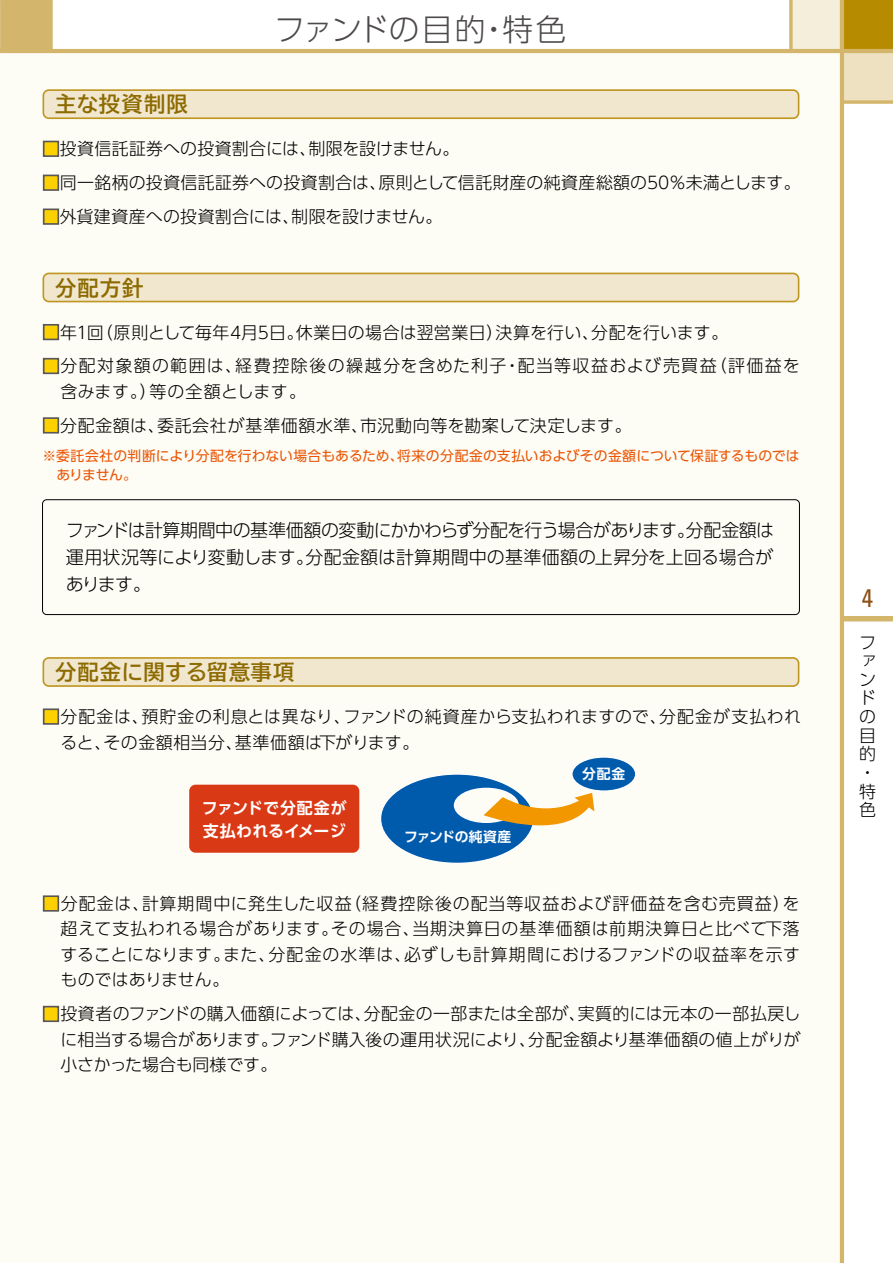
<style>
.page{position:relative;width:893px;height:1263px;background:#fff}
.page>*{position:absolute;margin:0;border:0;box-sizing:border-box;transform-origin:0 0}
.t1{font:300 30.75px "UD Shin Go Pro";letter-spacing:.005em;color:#4c4948}
.t2{font:condensed 25.5px "Univers";color:#8d5015}
.t3{font:700 21.3px "TBUD Go Std";letter-spacing:.04em;color:#8d6b00}
.t4{font:300 18px/27px "UD Shin Go Pro";color:#000;text-align:justify}
.t5{font:300 16.95px/18.6px "UD Shin Go Pro";letter-spacing:.02em;color:#000}
.t6{font:300 16.95px/25.5px "UD Shin Go Pro";letter-spacing:.07em;color:#000}
.t7{font:700 15.9px/23.4px "UD Shin Go Pro De";letter-spacing:.02em;color:#fff}
.t8{font:13.8px/19.2px "UD Shin Go Pro";color:#ea5504}
.t9{font:700 13.8px "UD Shin Go Pro De";letter-spacing:-.025em;color:#fff}
.t10{font:700 13.8px "UD Shin Go Pro De";letter-spacing:.03em;color:#fff}
.s1{color:#fdd000}
</style>
<div class="page">
<div style="left:0;top:0;width:51px;height:51px;background:#d3b66b"></div>
<div style="left:842px;top:0;width:51px;height:51px;background:#b78b00"></div>
<div style="left:842px;top:51px;width:51px;height:51px;background:#ede1c2"></div>
<div style="left:791px;top:0;width:51px;height:51px;background:#f5eedb"></div>
<div style="left:0;top:51px;width:842px;height:1212px;background:#fdfcf5"></div>
<div style="left:842px;top:616px;width:51px;height:5px;background:#d3b66b"></div>
<hr style="left:840px;top:0;width:4px;height:1263px;background:#d3b66b">
<hr style="left:0;top:49px;width:893px;height:4px;background:#d3b66b">
<svg style="left:844px;top:100px;width:49px;height:4px"></svg>
<svg style="left:51px;top:0;width:2px;height:49px"></svg>
<svg style="left:789px;top:0;width:4px;height:49px"></svg>
<div style="left:43px;top:324px;width:16px;height:16px;border:2px solid #595757"></div>
<div style="left:43px;top:358px;width:16px;height:16px;border:2px solid #595757"></div>
<div style="left:43px;top:417px;width:16px;height:16px;border:2px solid #595757"></div>
<div style="left:43px;top:708px;width:16px;height:17px;border:2px solid #595757"></div>
<div style="left:43px;top:895px;width:16px;height:17px;border:2px solid #595757"></div>
<div style="left:43px;top:1006px;width:16px;height:16px;border:2px solid #595757"></div>
<div style="left:572px;top:757px;width:64px;height:34px;background:#005bac;border-radius:50%"></div>
<div style="left:571px;top:756px;width:65px;height:36px;border:1px solid #fff;border-radius:50%"></div>
<div style="left:189px;top:785px;width:170px;height:68px;background:#da3915;border-radius:6px"></div>
<svg style="left:381px;top:773px;width:213px;height:90px"></svg>
<svg style="left:43px;top:273px;width:756px;height:29px"></svg>
<svg style="left:43px;top:657px;width:756px;height:30px"></svg>
<svg style="left:43px;top:89px;width:756px;height:30px"></svg>
<div style="left:43px;top:141px;width:16px;height:16px;border:2px solid #595757"></div>
<div style="left:43px;top:175px;width:16px;height:16px;border:2px solid #595757"></div>
<div style="left:43px;top:208px;width:16px;height:17px;border:2px solid #595757"></div>
<div style="left:42px;top:499px;width:758px;height:116px;border:1px solid #000;border-radius:4px"></div>
<h1 class="t1" style="left:274px;top:4px;width:294px">ファンドの目的・特色</h1>
<p class="t3" style="left:55px;top:87px;width:134px">主な投資制限</p>
<p class="t5" style="left:43px;top:139px;width:418px"><span class="s1">■</span>投資信託証券への投資割合には、制限を設けません。</p>
<p class="t5" style="left:43px;top:173px;width:760px"><span class="s1">■</span>同一銘柄の投資信託証券への投資割合は、原則として信託財産の純資産総額の50％未満とします。</p>
<p class="t5" style="left:43px;top:207px;width:401px"><span class="s1">■</span>外貨建資産への投資割合には、制限を設けません。</p>
<p class="t3" style="left:55px;top:270px;width:90px">分配方針</p>
<p class="t5" style="left:43px;top:322px;width:687px"><span class="s1">■</span>年1回（原則として毎年4月5日。休業日の場合は翌営業日）決算を行い、分配を行います。</p>
<p class="t6" style="left:61px;top:353px;width:741px;text-indent:-18px"><span class="s1">■</span>分配対象額の範囲は、経費控除後の繰越分を含めた利子・配当等収益および売買益（評価益を含みます。）等の全額とします。</p>
<p class="t5" style="left:43px;top:415px;width:591px"><span class="s1">■</span>分配金額は、委託会社が基準価額水準、市況動向等を勘案して決定します。</p>
<p class="t8" style="left:56px;top:445px;width:745px;text-indent:-14px">※委託会社の判断により分配を行わない場合もあるため、将来の分配金の支払いおよびその金額について保証するものではありません。</p>
<p class="t4" style="left:66px;top:516px;width:710px">ファンドは計算期間中の基準価額の変動にかかわらず分配を行う場合があります。分配金額は運用状況等により変動します。分配金額は計算期間中の基準価額の上昇分を上回る場合があります。</p>
<p class="t3" style="left:55px;top:655px;width:241px">分配金に関する留意事項</p>
<p class="t5" style="left:61px;top:703px;width:742px;line-height:25.5px;text-indent:-18px"><span class="s1">■</span>分配金は、預貯金の利息とは異なり、ファンドの純資産から支払われますので、分配金が支払われると、その金額相当分、基準価額は下がります。</p>
<p class="t7" style="left:202px;top:795px;width:146px">ファンドで分配金が支払われるイメージ</p>
<p class="t9" style="left:404px;top:826px;width:109px">ファンドの純資産</p>
<p class="t10" style="left:582px;top:762px;width:45px">分配金</p>
<p class="t5" style="left:61px;top:890px;width:741px;line-height:25.5px;text-align:justify;text-indent:-18px"><span class="s1">■</span>分配金は、計算期間中に発生した収益（経費控除後の配当等収益および評価益を含む売買益）を超えて支払われる場合があります。その場合、当期決算日の基準価額は前期決算日と比べて下落することになります。また、分配金の水準は、必ずしも計算期間におけるファンドの収益率を示すものではありません。</p>
<p class="t5" style="left:61px;top:1000px;width:741px;line-height:25.5px;text-align:justify;text-indent:-18px"><span class="s1">■</span>投資者のファンドの購入価額によっては、分配金の一部または全部が、実質的には元本の一部払戻しに相当する場合があります。ファンド購入後の運用状況により、分配金額より基準価額の値上がりが小さかった場合も同様です。</p>
<h2 class="t2" style="left:862px;top:582px;width:13px">4</h2>
<p class="t5" style="left:859px;top:632px;width:18px">ファンドの目的・特色</p>
</div>
